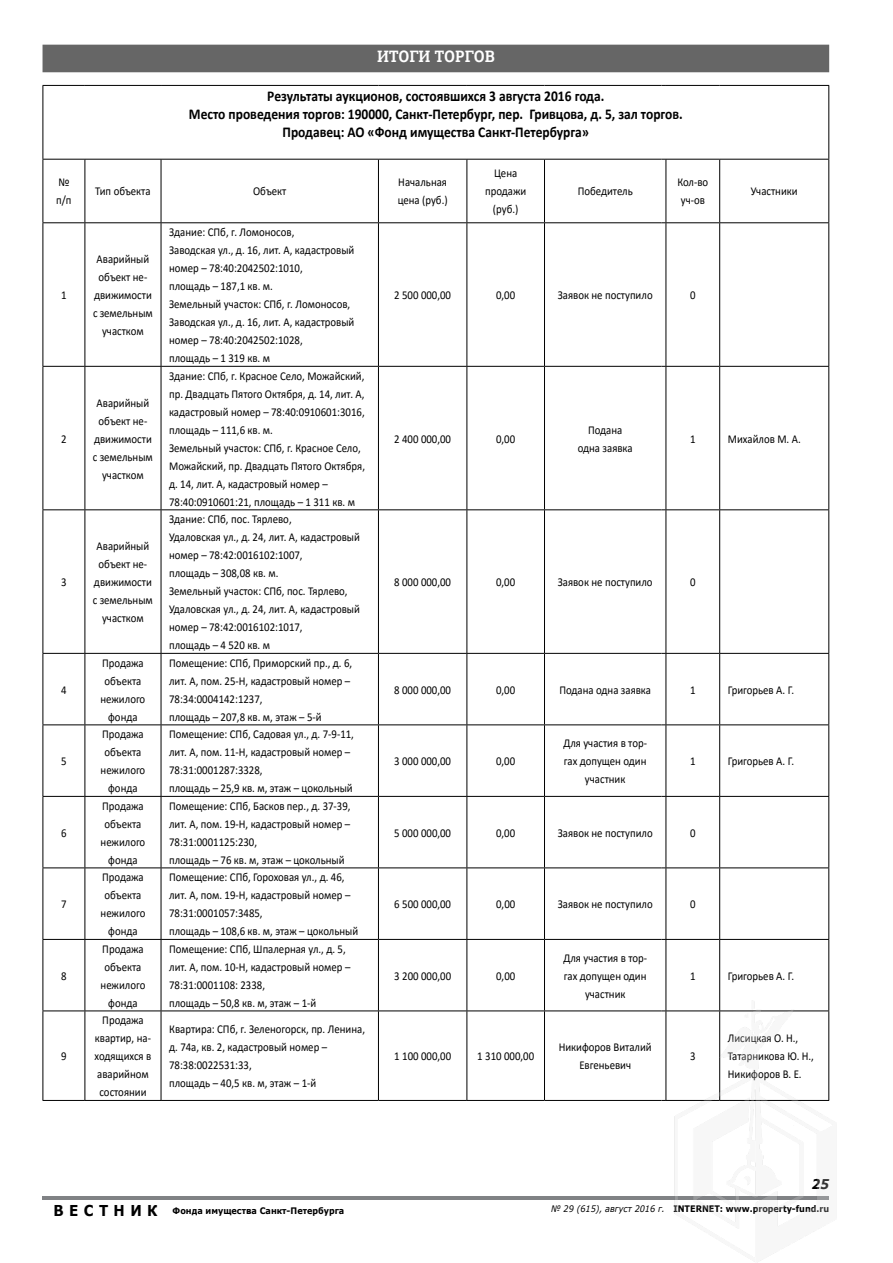
<style>
.page{position:relative;width:893px;height:1263px;background:#fff}
.page>*{position:absolute;margin:0;border:0;box-sizing:border-box;transform-origin:0 0}
.t1{font:700 16.5px "PF Agora Slab Pro";color:#fff;scale:.9 1}
.t2{font:700 15px/18px "Calibri";color:#000;text-align:center;scale:.9 1}
.t3{font:italic 700 13.5px "Verdana";color:#000;scale:.9 1}
.t4{font:12px/18px "Calibri";color:#000;text-align:center;scale:.9 1}
.t5{font:700 9px "Verdana";color:#000;scale:.9 1}
.s1{font-size:15px}
.s2{font-weight:400;font-style:italic}
</style>
<div class="page">
<hr style="left:43px;top:85px;width:42px;height:1px;background:#000">
<hr style="left:43px;top:86px;width:1px;height:73px;background:#000">
<hr style="left:43px;top:159px;width:42px;height:1px;background:#000">
<hr style="left:43px;top:160px;width:1px;height:62px;background:#000">
<hr style="left:43px;top:223px;width:1px;height:143px;background:#000">
<hr style="left:43px;top:366px;width:42px;height:1px;background:#000">
<hr style="left:43px;top:367px;width:1px;height:142px;background:#000">
<hr style="left:43px;top:509px;width:42px;height:1px;background:#000">
<hr style="left:43px;top:510px;width:1px;height:143px;background:#000">
<hr style="left:43px;top:653px;width:42px;height:1px;background:#000">
<hr style="left:43px;top:654px;width:1px;height:70px;background:#000">
<hr style="left:43px;top:724px;width:42px;height:1px;background:#000">
<hr style="left:43px;top:725px;width:1px;height:71px;background:#000">
<hr style="left:43px;top:796px;width:42px;height:1px;background:#000">
<hr style="left:43px;top:797px;width:1px;height:70px;background:#000">
<hr style="left:43px;top:867px;width:42px;height:1px;background:#000">
<hr style="left:43px;top:868px;width:1px;height:71px;background:#000">
<hr style="left:43px;top:939px;width:42px;height:1px;background:#000">
<hr style="left:43px;top:940px;width:1px;height:70px;background:#000">
<hr style="left:43px;top:1010px;width:42px;height:1px;background:#000">
<hr style="left:43px;top:1011px;width:1px;height:89px;background:#000">
<hr style="left:43px;top:1100px;width:42px;height:1px;background:#000">
<hr style="left:43px;top:222px;width:42px;height:1px;background:#000">
<img style="left:56px;top:44px;width:774px;height:1218px">
<h1 class="t1" style="left:377px;top:46px;width:133px">итоги торгов</h1>
<p class="t2" style="left:189px;top:86px;width:550px">Результаты аукционов, состоявшихся 3 августа 2016 года.<br>Место проведения торгов: 190000, Санкт-Петербург, пер. Гривцова, д. 5, зал торгов.<br>Продавец: АО «Фонд имущества Санкт-Петербурга»</p>
<p class="t4" style="left:56px;top:173px;width:19px;text-align:left">№ п/п</p>
<p class="t4" style="left:95px;top:182px;width:63px">Тип объекта</p>
<p class="t4" style="left:253px;top:182px;width:38px">Объект</p>
<p class="t4" style="left:398px;top:173px;width:57px;text-align:left">Начальная цена (руб.)</p>
<p class="t4" style="left:485px;top:164px;width:47px">Цена продажи (руб.)</p>
<p class="t4" style="left:578px;top:182px;width:63px">Победитель</p>
<p class="t4" style="left:677px;top:173px;width:36px;text-align:left">Кол-во уч-ов</p>
<p class="t4" style="left:751px;top:182px;width:54px">Участники</p>
<p class="t4" style="left:61px;top:286px;width:8px">1</p>
<p class="t4" style="left:93px;top:250px;width:68px">Аварийный объект не&shy;движимости с земельным участком</p>
<p class="t4" style="left:169px;top:223px;width:207px;text-align:left">Здание: СПб, г. Ломоносов,<br>Заводская ул., д. 16, лит. А, кадастровый номер – 78:40:2042502:1010,<br>площадь – 187,1 кв. м.<br>Земельный участок: СПб, г. Ломоносов,<br>Заводская ул., д. 16, лит. А, кадастровый номер – 78:40:2042502:1028,<br>площадь – 1 319 кв. м</p>
<p class="t4" style="left:394px;top:286px;width:65px">2 500 000,00</p>
<p class="t4" style="left:496px;top:286px;width:23px">0,00</p>
<p class="t4" style="left:558px;top:286px;width:107px">Заявок не поступило</p>
<p class="t4" style="left:690px;top:286px;width:8px">0</p>
<p class="t4" style="left:61px;top:429px;width:8px">2</p>
<p class="t4" style="left:93px;top:393px;width:68px">Аварийный объект не&shy;движимости с земельным участком</p>
<p class="t4" style="left:169px;top:366px;width:219px;text-align:left">Здание: СПб, г. Красное Село, Можайский, пр. Двадцать Пятого Октября, д. 14, лит. А, кадастровый номер – 78:40:0910601:3016, площадь – 111,6 кв. м.<br>Земельный участок: СПб, г. Красное Село, Можайский, пр. Двадцать Пятого Октября, д. 14, лит. А, кадастровый номер – 78:40:0910601:21, площадь – 1 311 кв. м</p>
<p class="t4" style="left:394px;top:429px;width:65px">2 400 000,00</p>
<p class="t4" style="left:496px;top:429px;width:23px">0,00</p>
<p class="t4" style="left:578px;top:420px;width:62px">Подана одна заявка</p>
<p class="t4" style="left:690px;top:429px;width:8px">1</p>
<p class="t4" style="left:728px;top:429px;width:83px">Михайлов М. А.</p>
<p class="t4" style="left:61px;top:573px;width:8px">3</p>
<p class="t4" style="left:93px;top:537px;width:68px">Аварийный объект не&shy;движимости с земельным участком</p>
<p class="t4" style="left:169px;top:510px;width:214px;text-align:left">Здание: СПб, пос. Тярлево,<br>Удаловская ул., д. 24, лит. А, кадастровый номер – 78:42:0016102:1007,<br>площадь – 308,08 кв. м.<br>Земельный участок: СПб, пос. Тярлево,<br>Удаловская ул., д. 24, лит. А, кадастровый номер – 78:42:0016102:1017,<br>площадь – 4 520 кв. м</p>
<p class="t4" style="left:394px;top:573px;width:65px">8 000 000,00</p>
<p class="t4" style="left:496px;top:573px;width:23px">0,00</p>
<p class="t4" style="left:558px;top:573px;width:107px">Заявок не поступило</p>
<p class="t4" style="left:690px;top:573px;width:8px">0</p>
<p class="t4" style="left:61px;top:680px;width:8px">4</p>
<p class="t4" style="left:101px;top:653px;width:51px">Продажа объекта нежилого фонда</p>
<p class="t4" style="left:169px;top:653px;width:205px;text-align:left">Помещение: СПб, Приморский пр., д. 6, лит. А, пом. 25-Н, кадастровый номер –<br>78:34:0004142:1237,<br>площадь – 207,8 кв. м, этаж – 5-й</p>
<p class="t4" style="left:394px;top:680px;width:65px">8 000 000,00</p>
<p class="t4" style="left:496px;top:680px;width:23px">0,00</p>
<p class="t4" style="left:559px;top:680px;width:103px">Подана одна заявка</p>
<p class="t4" style="left:690px;top:680px;width:8px">1</p>
<p class="t4" style="left:728px;top:680px;width:75px">Григорьев А. Г.</p>
<p class="t4" style="left:61px;top:752px;width:8px">5</p>
<p class="t4" style="left:101px;top:725px;width:51px">Продажа объекта нежилого фонда</p>
<p class="t4" style="left:169px;top:725px;width:207px;text-align:left">Помещение: СПб, Садовая ул., д. 7-9-11, лит. А, пом. 11-Н, кадастровый номер – 78:31:0001287:3328,<br>площадь – 25,9 кв. м, этаж – цокольный</p>
<p class="t4" style="left:394px;top:752px;width:65px">3 000 000,00</p>
<p class="t4" style="left:496px;top:752px;width:23px">0,00</p>
<p class="t4" style="left:563px;top:734px;width:94px">Для участия в тор&shy;гах допущен один участник</p>
<p class="t4" style="left:690px;top:752px;width:8px">1</p>
<p class="t4" style="left:728px;top:752px;width:75px">Григорьев А. Г.</p>
<p class="t4" style="left:61px;top:823px;width:8px">6</p>
<p class="t4" style="left:101px;top:796px;width:51px">Продажа объекта нежилого фонда</p>
<p class="t4" style="left:169px;top:796px;width:203px;text-align:left">Помещение: СПб, Басков пер., д. 37-39, лит. А, пом. 19-Н, кадастровый номер – 78:31:0001125:230,<br>площадь – 76 кв. м, этаж – цокольный</p>
<p class="t4" style="left:394px;top:823px;width:65px">5 000 000,00</p>
<p class="t4" style="left:496px;top:823px;width:23px">0,00</p>
<p class="t4" style="left:558px;top:823px;width:107px">Заявок не поступило</p>
<p class="t4" style="left:690px;top:823px;width:8px">0</p>
<p class="t4" style="left:61px;top:895px;width:8px">7</p>
<p class="t4" style="left:101px;top:868px;width:51px">Продажа объекта нежилого фонда</p>
<p class="t4" style="left:169px;top:868px;width:212px;text-align:left">Помещение: СПб, Гороховая ул., д. 46, лит. А, пом. 19-Н, кадастровый номер – 78:31:0001057:3485,<br>площадь – 108,6 кв. м, этаж – цокольный</p>
<p class="t4" style="left:394px;top:895px;width:65px">6 500 000,00</p>
<p class="t4" style="left:496px;top:895px;width:23px">0,00</p>
<p class="t4" style="left:558px;top:895px;width:107px">Заявок не поступило</p>
<p class="t4" style="left:690px;top:895px;width:8px">0</p>
<p class="t4" style="left:61px;top:966px;width:8px">8</p>
<p class="t4" style="left:101px;top:939px;width:51px">Продажа объекта нежилого фонда</p>
<p class="t4" style="left:169px;top:939px;width:203px;text-align:left">Помещение: СПб, Шпалерная ул., д. 5, лит. А, пом. 10-Н, кадастровый номер –<br>78:31:0001108: 2338,<br>площадь – 50,8 кв. м, этаж – 1-й</p>
<p class="t4" style="left:394px;top:966px;width:65px">3 200 000,00</p>
<p class="t4" style="left:496px;top:966px;width:23px">0,00</p>
<p class="t4" style="left:563px;top:948px;width:94px">Для участия в тор&shy;гах допущен один участник</p>
<p class="t4" style="left:690px;top:966px;width:8px">1</p>
<p class="t4" style="left:728px;top:966px;width:75px">Григорьев А. Г.</p>
<p class="t4" style="left:61px;top:1047px;width:8px">9</p>
<p class="t4" style="left:95px;top:1011px;width:65px">Продажа квартир, на&shy;ходящихся в аварийном состоянии</p>
<p class="t4" style="left:169px;top:1020px;width:219px;text-align:left">Квартира: СПб, г. Зеленогорск, пр. Ленина, д. 74а, кв. 2, кадастровый номер –<br>78:38:0022531:33,<br>площадь – 40,5 кв. м, этаж – 1-й</p>
<p class="t4" style="left:394px;top:1047px;width:65px">1 100 000,00</p>
<p class="t4" style="left:477px;top:1047px;width:65px">1 310 000,00</p>
<p class="t4" style="left:559px;top:1038px;width:105px">Никифоров Виталий<br>Евгеньевич</p>
<p class="t4" style="left:690px;top:1047px;width:8px">3</p>
<p class="t4" style="left:728px;top:1029px;width:97px;text-align:left">Лисицкая О. Н.,<br>Татарникова Ю. Н.,<br>Никифоров В. Е.</p>
<p class="t3" style="left:812px;top:1174px;width:21px">25</p>
<p class="t5" style="left:54px;top:1204px;width:325px"><span class="s1">В Е С Т Н И К</span> Фонда имущества Санкт-Петербурга</p>
<p class="t5" style="left:551px;top:1202px;width:310px"><span class="s2">№ 29 (615), август 2016 г.</span> INTERNET: www.property-fund.ru</p>
</div>
